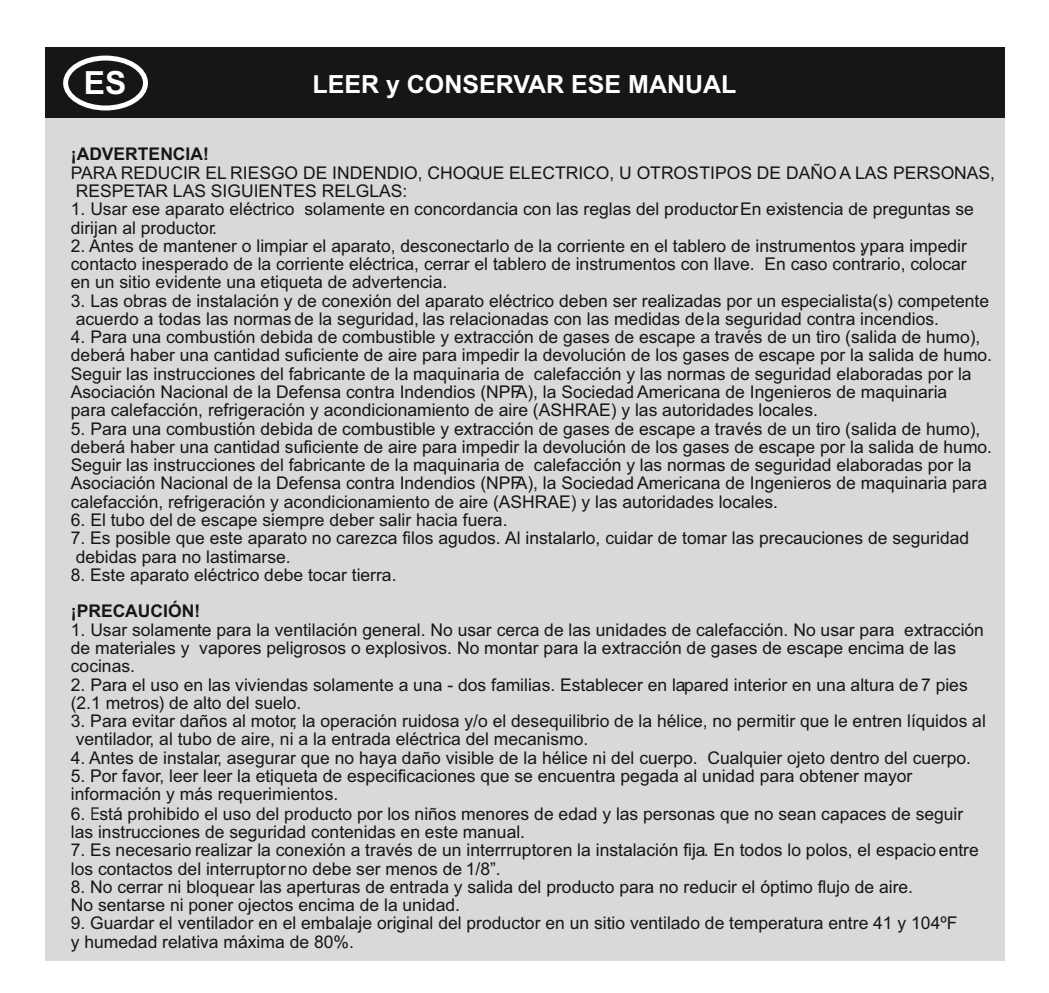
<style>
.page{position:relative;width:1049px;height:993px;background:#fff}
.page>*{position:absolute;margin:0;border:0;box-sizing:border-box;transform-origin:0 0}
.t1{font:700 32px "Arial";color:#fff}
.t2{font:700 25px "Arial";color:#fff}
.t3{font:17.5px/18.2px "Arial";color:#151616}
.t4{font:700 17.5px "Arial";color:#151616}
.s1{font-family:"Century Gothic"}
</style>
<div class="page">
<div style="left:45px;top:118px;width:959px;height:842px;background:#d9d9da"></div>
<div style="left:45px;top:48px;width:959px;height:70px;background:#151616"></div>
<div style="left:63px;top:56px;width:85px;height:54px;border:5px solid #fff;border-radius:50%"></div>
<h1 class="t1" style="left:84px;top:71px;width:44px">ES</h1>
<h2 class="t2" style="left:312px;top:74px;width:426px">LEER y CONSERVAR ESE MANUAL</h2>
<p class="t4" style="left:71px;top:147px;width:140px">¡ADVERTENCIA!</p>
<p class="t3" style="left:71px;top:165px;width:926px">PARA REDUCIR EL RIESGO DE INDENDIO, CHOQUE ELECTRICO, U OTROS TIPOS DE DAÑO A LAS PERSONAS,<br>RESPETAR LAS SIGUIENTES RELGLAS:</p>
<p class="t3" style="left:71px;top:201px;width:904px">1. Usar ese aparato eléctrico solamente en concordancia con las reglas del productor. En existencia de preguntas se dirijan al productor.</p>
<p class="t3" style="left:71px;top:238px;width:897px;text-align:justify">2. Antes de mantener o limpiar el aparato, desconectarlo de la corriente en el tablero de instrumentos y, para impedir contacto inesperado de la corriente eléctrica, cerrar el tablero de instrumentos con llave. En caso contrario, colocar en un sitio evidente una etiqueta de advertencia.</p>
<p class="t3" style="left:71px;top:293px;width:920px">3. Las obras de instalación y de conexión del aparato eléctrico deben ser realizadas por un especialista(s) competente acuerdo a todas las normas de la seguridad, las relacionadas con las medidas de la seguridad contra incendios.</p>
<p class="t3" style="left:71px;top:329px;width:923px">4. Para una combustión debida de combustible y extracción de gases de escape a través de un tiro (salida de humo), deberá haber una cantidad suficiente de aire para impedir la devolución de los gases de escape por la salida de humo.<br>Seguir las instrucciones del fabricante de la maquinaria de calefacción y las normas de seguridad elaboradas por la Asociación Nacional de la Defensa contra Indendios (NPFA), la Sociedad Americana de Ingenieros de maquinaria<br>para calefacción, refrigeración y acondicionamiento de aire (ASHRAE) y las autoridades locales.</p>
<p class="t3" style="left:71px;top:421px;width:923px">5. Para una combustión debida de combustible y extracción de gases de escape a través de un tiro (salida de humo), deberá haber una cantidad suficiente de aire para impedir la devolución de los gases de escape por la salida de humo.<br>Seguir las instrucciones del fabricante de la maquinaria de calefacción y las normas de seguridad elaboradas por la Asociación Nacional de la Defensa contra Indendios (NPFA), la Sociedad Americana de Ingenieros de maquinaria para calefacción, refrigeración y acondicionamiento de aire (ASHRAE) y las autoridades locales.</p>
<p class="t3" style="left:71px;top:512px;width:438px">6. El tubo del de escape siempre deber salir hacia fuera.</p>
<p class="t3" style="left:71px;top:530px;width:900px">7. Es posible que este aparato no carezca filos agudos. Al instalarlo, cuidar de tomar las precauciones de seguridad debidas para no lastimarse.</p>
<p class="t3" style="left:71px;top:567px;width:327px">8. Este aparato eléctrico debe tocar tierra.</p>
<p class="t4" style="left:71px;top:604px;width:131px">¡PRECAUCIÓN!</p>
<p class="t3" style="left:71px;top:622px;width:915px">1. Usar solamente para la ventilación general. No usar cerca de las unidades de calefacción. No usar para extracción de materiales y vapores peligrosos o explosivos. No montar para la extracción de gases de escape encima de las cocinas.</p>
<p class="t3" style="left:71px;top:676px;width:898px">2. Para el uso en las viviendas solamente a una - dos familias. Establecer en lapared interior en una altura de 7 pies (2.1 metros) de alto del suelo.</p>
<p class="t3" style="left:71px;top:713px;width:916px">3. Para evitar daños al motor, la operación ruidosa y/o el desequilibrio de la hélice, no permitir que le entren líquidos al ventilador, al tubo de aire, ni a la entrada eléctrica del mecanismo.</p>
<p class="t3" style="left:71px;top:749px;width:902px">4. Antes de instalar, asegurar que no haya daño visible de la hélice ni del cuerpo. Cualquier ojeto dentro del cuerpo.</p>
<p class="t3" style="left:71px;top:768px;width:843px">5. Por favor, leer leer la etiqueta de especificaciones que se encuentra pegada al unidad para obtener mayor información y más requerimientos.</p>
<p class="t3" style="left:71px;top:805px;width:894px">6. <span class="s1">E</span>stá prohibido el uso del producto por los niños menores de edad y las personas que no sean capaces de seguir las instrucciones de seguridad contenidas en este manual.</p>
<p class="t3" style="left:71px;top:842px;width:909px">7. Es necesario realizar la conexión a través de un interrruptoren la instalación fija. En todos lo polos, el espacio entre los contactos del interruptor no debe ser menos de 1/8”.</p>
<p class="t3" style="left:71px;top:878px;width:844px">8. No cerrar ni bloquear las aperturas de entrada y salida del producto para no reducir el óptimo flujo de aire.<br>No sentarse ni poner ojectos encima de la unidad.</p>
<p class="t3" style="left:71px;top:915px;width:888px">9. Guardar el ventilador en el embalaje original del productor en un sitio ventilado de temperatura entre 41 y 104ºF y humedad relativa máxima de 80%.</p>
</div>
